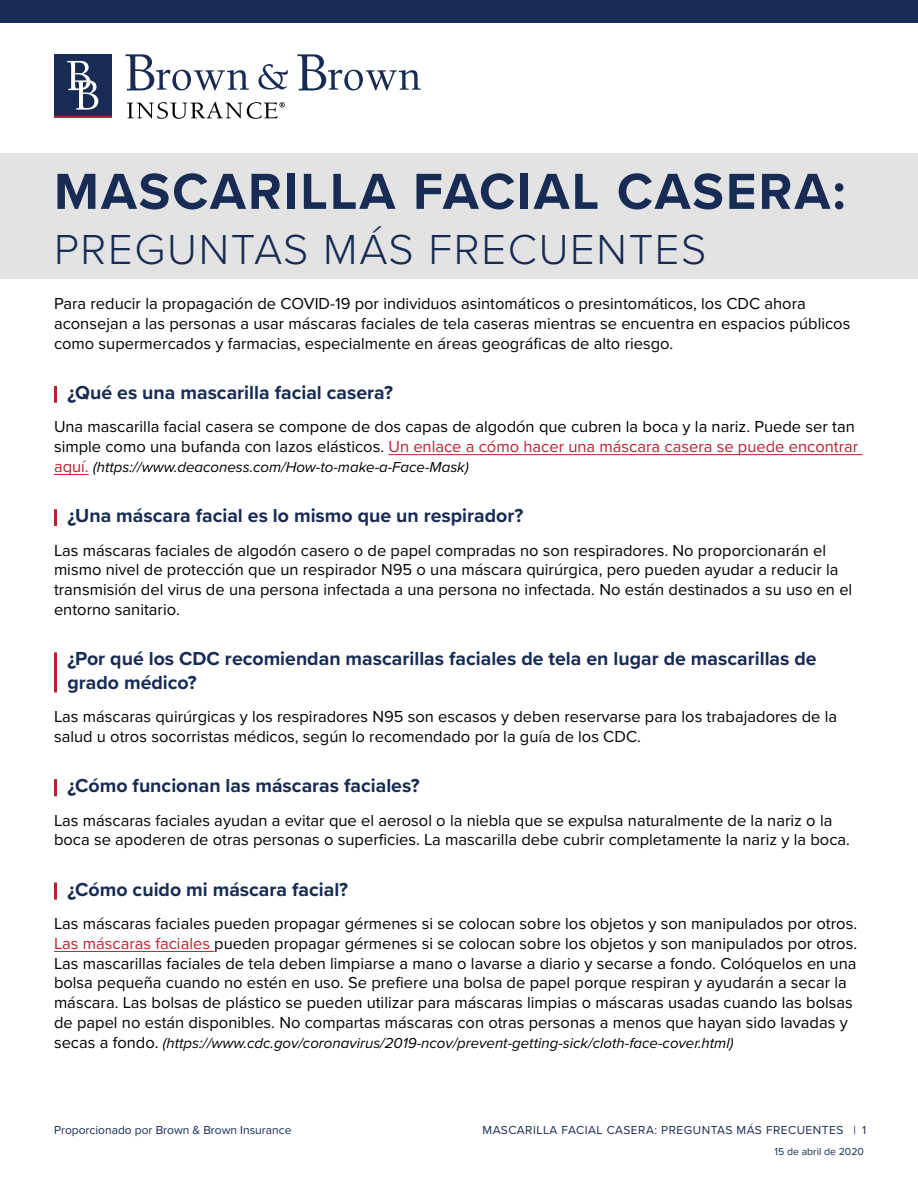
<style>
.page{position:relative;width:918px;height:1188px;background:#fff}
.page>*{position:absolute;margin:0;border:0;box-sizing:border-box;transform-origin:0 0}
.t1{font:700 52.5px "Proxima Nova";letter-spacing:.04em;color:#172b54}
.t2{font:300 43.5px "Proxima Nova";letter-spacing:.04em;color:#172b54}
.t3{font:700 19.5px/23.4px "Proxima Nova";color:#172b54}
.t4{font:16.5px/19.8px "Proxima Nova";color:#000}
.t5{font:italic 15px "Proxima Nova";color:#000}
.t6{font:12px "Proxima Nova";letter-spacing:.025em;color:#172b54}
.t7{font:12px "Proxima Nova";color:#172b54}
.t8{font:10.5px "Proxima Nova";color:#172b54}
.s1{color:#bb2031}
.s2{font-style:normal;font-size:16.5px;color:#bb2031}
.s3{font-style:normal;font-size:16.5px}
.s4{color:#182b55}
</style>
<div class="page">
<div style="left:0;top:0;width:918px;height:23px;background:#182b55"></div>
<hr style="left:388px;top:454px;width:475px;height:1px;background:#bb2031">
<hr style="left:54px;top:474px;width:35px;height:1px;background:#bb2031">
<hr style="left:54px;top:951px;width:160px;height:1px;background:#bb2031">
<hr style="left:54px;top:386px;width:3px;height:17px;background:#bb2031">
<div style="left:0;top:154px;width:918px;height:125px;background:#e3e3e4"></div>
<div style="left:54px;top:54px;width:58px;height:63px;background:#172b54"></div>
<svg style="left:258px;top:64px;width:30px;height:26px"></svg>
<svg style="left:126px;top:54px;width:123px;height:36px"></svg>
<svg style="left:297px;top:54px;width:124px;height:36px"></svg>
<svg style="left:67px;top:61px;width:31px;height:49px"></svg>
<hr style="left:54px;top:117px;width:58px;height:1px;background:#bb2031">
<svg style="left:127px;top:102px;width:158px;height:17px"></svg>
<hr style="left:54px;top:509px;width:3px;height:17px;background:#bb2031">
<hr style="left:54px;top:652px;width:3px;height:40px;background:#bb2031">
<hr style="left:54px;top:779px;width:3px;height:17px;background:#bb2031">
<hr style="left:54px;top:882px;width:3px;height:18px;background:#bb2031">
<p class="t1" style="left:54px;top:152px;width:793px">MASCARILLA FACIAL CASERA:</p>
<p class="t2" style="left:54px;top:217px;width:654px">PREGUNTAS MÁS FRECUENTES</p>
<p class="t4" style="left:54px;top:293px;width:798px">Para reducir la propagación de COVID-19 por individuos asintomáticos o presintomáticos, los CDC ahora aconsejan a las personas a usar máscaras faciales de tela caseras mientras se encuentra en espacios públicos como supermercados y farmacias, especialmente en áreas geográficas de alto riesgo.</p>
<p class="t3" style="left:68px;top:380px;width:327px">¿Qué es una mascarilla facial casera?</p>
<p class="t4" style="left:54px;top:416px;width:806px">Una mascarilla facial casera se compone de dos capas de algodón que cubren la boca y la nariz. Puede ser tan simple como una bufanda con lazos elásticos. <span class="s1">Un enlace a cómo hacer una máscara casera se puede encontrar</span></p>
<p class="t5" style="left:54px;top:456px;width:416px"><span class="s2">aquí.</span> (https://www.deaconess.com/How-to-make-a-Face-Mask)</p>
<p class="t3" style="left:68px;top:504px;width:457px">¿Una máscara facial es lo mismo que un respirador?</p>
<p class="t4" style="left:54px;top:539px;width:800px">Las máscaras faciales de algodón casero o de papel compradas no son respiradores. No proporcionarán el mismo nivel de protección que un respirador N95 o una máscara quirúrgica, pero pueden ayudar a reducir la transmisión del virus de una persona infectada a una persona no infectada. No están destinados a su uso en el entorno sanitario.</p>
<p class="t3" style="left:68px;top:647px;width:751px">¿Por qué los CDC recomiendan mascarillas faciales de tela en lugar de mascarillas de grado médico?</p>
<p class="t4" style="left:54px;top:706px;width:785px">Las máscaras quirúrgicas y los respiradores N95 son escasos y deben reservarse para los trabajadores de la salud u otros socorristas médicos, según lo recomendado por la guía de los CDC.</p>
<p class="t3" style="left:68px;top:774px;width:354px">¿Cómo funcionan las máscaras faciales?</p>
<p class="t4" style="left:54px;top:809px;width:798px">Las máscaras faciales ayudan a evitar que el aerosol o la niebla que se expulsa naturalmente de la nariz o la boca se apoderen de otras personas o superficies. La mascarilla debe cubrir completamente la nariz y la boca.</p>
<p class="t3" style="left:68px;top:877px;width:282px">¿Cómo cuido mi máscara facial?</p>
<p class="t4" style="left:54px;top:913px;width:805px">Las máscaras faciales pueden propagar gérmenes si se colocan sobre los objetos y son manipulados por otros.<br><span class="s1">Las máscaras faciales</span> pueden propagar gérmenes si se colocan sobre los objetos y son manipulados por otros.<br>Las mascarillas faciales de tela deben limpiarse a mano o lavarse a diario y secarse a fondo. Colóquelos en una bolsa pequeña cuando no estén en uso. Se prefiere una bolsa de papel porque respiran y ayudarán a secar la máscara. Las bolsas de plástico se pueden utilizar para máscaras limpias o máscaras usadas cuando las bolsas de papel no están disponibles. No compartas máscaras con otras personas a menos que hayan sido lavadas y</p>
<p class="t5" style="left:54px;top:1032px;width:681px"><span class="s3">secas a fondo.</span> (https://www.cdc.gov/coronavirus/2019-ncov/prevent-getting-sick/cloth-face-cover.html)</p>
<p class="t7" style="left:54px;top:1121px;width:239px">Proporcionado por Brown &amp; Brown Insurance</p>
<p class="t6" style="left:482px;top:1121px;width:385px">MASCARILLA FACIAL CASERA: PREGUNTAS MÁS FRECUENTES <span class="s4">| 1</span></p>
<p class="t8" style="left:775px;top:1144px;width:91px">15 de abril de 2020</p>
</div>
